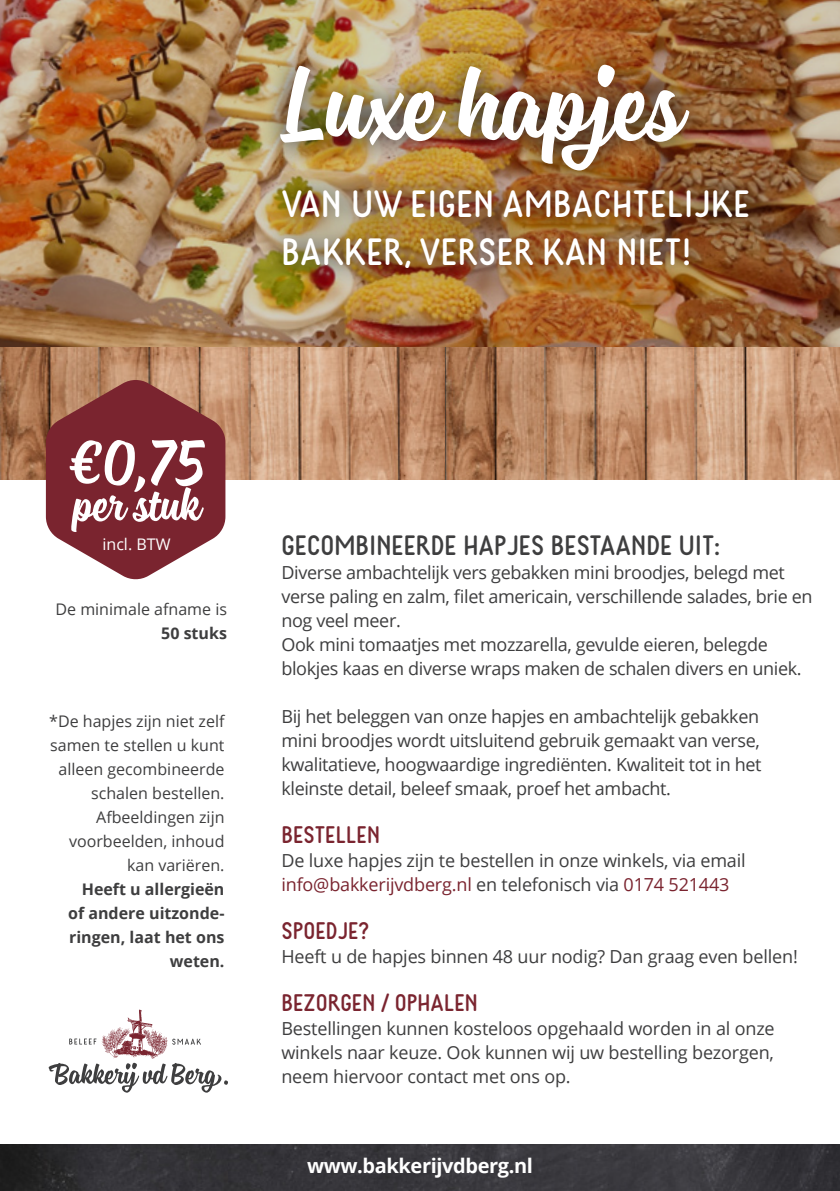
<style>
.page{position:relative;width:840px;height:1191px;background:#fff}
.page>*{position:absolute;margin:0;border:0;box-sizing:border-box;transform-origin:0 0}
.t1{font:120px "Sanelma";color:#fff}
.t2{font:78.6px "Sanelma";color:#fff}
.t3{font:55.8px "Sanelma";color:#fff}
.t4{font:700 38px/48px "Kollar Sans";letter-spacing:.01em;color:#fff}
.t5{font:700 28px "Kollar Sans";color:#3e3e3f}
.t6{font:700 24px "Kollar Sans";color:#7a242f}
.t7{font:700 20px "Open Sans";letter-spacing:-.02em;color:#fff}
.t8{font:18px/24px "Open Sans";letter-spacing:-.02em;color:#3e3e3f}
.t9{font:18px "Open Sans";letter-spacing:-.01em;color:#7a242f}
.t10{font:16px/24px "Open Sans";color:#3e3e3f;text-align:right}
.t11{font:700 16px/24px "Open Sans";color:#3e3e3f;text-align:right}
.t12{font:16px "Open Sans";color:#fff}
.s1{font-weight:700}
.s2{color:#3e3e3f}
</style>
<div class="page">
<img style="left:0;top:0;width:839px;height:347px">
<img style="left:0;top:347px;width:445px;height:132px">
<img style="left:445px;top:347px;width:394px;height:132px">
<img style="left:256px;top:42px;width:514px;height:248px">
<svg style="left:46px;top:379px;width:179px;height:201px"></svg>
<img style="left:0;top:1144px;width:839px;height:47px">
<svg style="left:49px;top:1009px;width:179px;height:83px"></svg>
<p class="t1" style="left:281px;top:26px;width:399px">Luxe hapjes</p>
<p class="t4" style="left:281px;top:179px;width:469px">VAN UW EIGEN AMBACHTELIJKE<br>BAKKER, VERSER KAN NIET!</p>
<p class="t2" style="left:68px;top:410px;width:137px">€0,75</p>
<p class="t3" style="left:72px;top:468px;width:129px">per stuk</p>
<p class="t12" style="left:102px;top:533px;width:69px">incl. BTW</p>
<p class="t10" style="left:55px;top:596px;width:173px">De minimale afname is<br><span class="s1">50 stuks</span></p>
<p class="t10" style="left:49px;top:708px;width:177px">*De hapjes zijn niet zelf samen te stellen u kunt alleen gecombineerde schalen bestellen.<br>Afbeeldingen zijn voorbeelden, inhoud kan variëren.</p>
<p class="t11" style="left:68px;top:876px;width:158px">Heeft u allergieën of andere uitzonde&shy;ringen, laat het ons weten.</p>
<p class="t5" style="left:281px;top:528px;width:439px">GECOMBINEERDE HAPJES BESTAANDE UIT:</p>
<p class="t8" style="left:281px;top:559px;width:532px">Diverse ambachtelijk vers gebakken mini broodjes, belegd met verse paling en zalm, filet americain, verschillende salades, brie en nog veel meer.</p>
<p class="t8" style="left:281px;top:631px;width:521px">Ook mini tomaatjes met mozzarella, gevulde eieren, belegde blokjes kaas en diverse wraps maken de schalen divers en uniek.</p>
<p class="t8" style="left:281px;top:703px;width:481px">Bij het beleggen van onze hapjes en ambachtelijk gebakken mini broodjes wordt uitsluitend gebruik gemaakt van verse, kwalitatieve, hoogwaardige ingrediënten. Kwaliteit tot in het kleinste detail, beleef smaak, proef het ambacht.</p>
<p class="t6" style="left:281px;top:820px;width:100px">BESTELLEN</p>
<p class="t8" style="left:281px;top:847px;width:465px">De luxe hapjes zijn te bestellen in onze winkels, via email</p>
<p class="t9" style="left:281px;top:872px;width:449px">info@bakkerijvdberg.nl <span class="s2">en telefonisch via</span> 0174 521443</p>
<p class="t6" style="left:281px;top:916px;width:89px">SPOEDJE?</p>
<p class="t8" style="left:281px;top:943px;width:517px">Heeft u de hapjes binnen 48 uur nodig? Dan graag even bellen!</p>
<p class="t6" style="left:281px;top:988px;width:198px">BEZORGEN / OPHALEN</p>
<p class="t8" style="left:281px;top:1015px;width:494px;text-align:justify">Bestellingen kunnen kosteloos opgehaald worden in al onze winkels naar keuze. Ook kunnen wij uw bestelling bezorgen, neem hiervoor contact met ons op.</p>
<p class="t7" style="left:307px;top:1151px;width:227px">www.bakkerijvdberg.nl</p>
</div>
